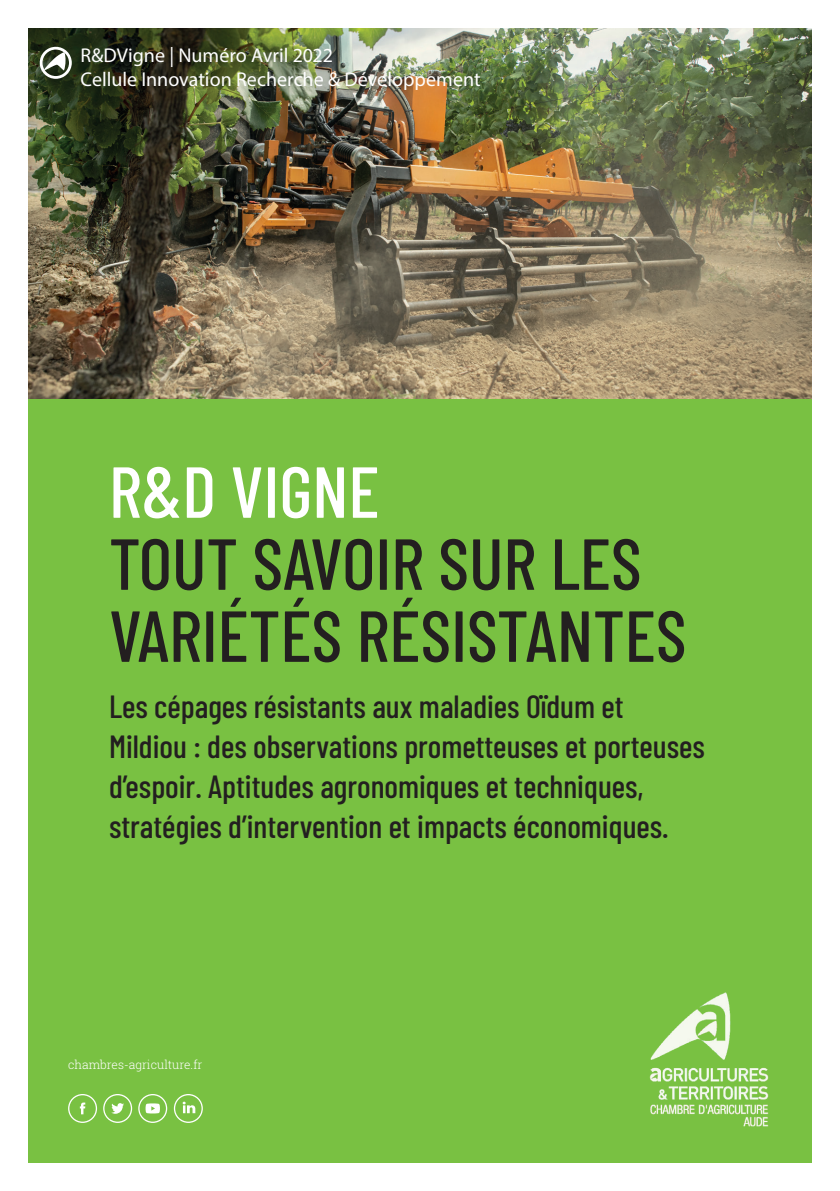
<style>
.page{position:relative;width:840px;height:1191px;background:#fff}
.page>*{position:absolute;margin:0;border:0;box-sizing:border-box;transform-origin:0 0}
.t1{font:500 72px/72px "Barlow Condensed";color:#231f20}
.t2{font:500 72px "Barlow Condensed";color:#fff}
.t3{font:500 32px/40px "Barlow Condensed";color:#231f20}
.t4{font:20px/24px "Myriad Pro";color:#fff}
.t5{font:300 12px "Roboto Slab";color:#fff}
</style>
<div class="page">
<div style="left:28px;top:28px;width:783px;height:1134px;background:#79c142"></div>
<img style="left:28px;top:28px;width:783px;height:370px">
<div style="left:40px;top:47px;width:32px;height:32px;border:3px solid #fff;border-radius:50%"></div>
<svg style="left:44px;top:52px;width:21px;height:18px"></svg>
<svg style="left:174px;top:1094px;width:29px;height:29px"></svg>
<svg style="left:103px;top:1094px;width:29px;height:29px"></svg>
<svg style="left:68px;top:1094px;width:29px;height:29px"></svg>
<svg style="left:138px;top:1094px;width:29px;height:29px"></svg>
<img style="left:649px;top:992px;width:120px;height:135px">
<p class="t4" style="left:81px;top:43px;width:401px">R&amp;DVigne | Numéro Avril 2022<br>Cellule Innovation Recherche &amp; Développement</p>
<h1 class="t2" style="left:109px;top:440px;width:272px">R&amp;D VIGNE</h1>
<h1 class="t1" style="left:109px;top:522px;width:578px">TOUT SAVOIR SUR LES<br>VARIÉTÉS RÉSISTANTES</h1>
<p class="t3" style="left:109px;top:684px;width:597px">Les cépages résistants aux maladies Oïdum et Mildiou : des observations prometteuses et porteuses d’espoir. Aptitudes agronomiques et techniques, stratégies d’intervention et impacts économiques.</p>
<p class="t5" style="left:68px;top:1056px;width:136px">chambres-agriculture.fr</p>
</div>
